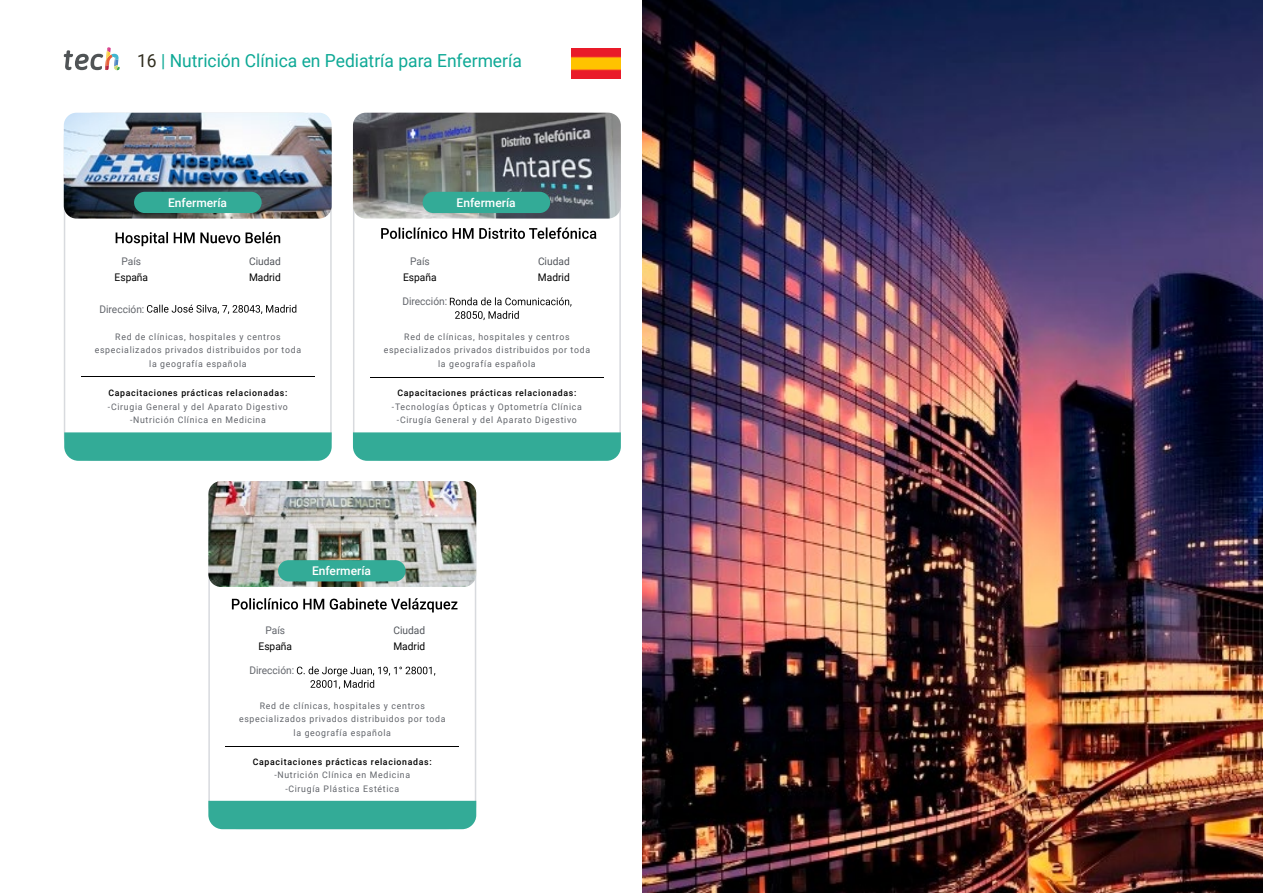
<style>
.page{position:relative;width:1263px;height:893px;background:#fff}
.page>*{position:absolute;margin:0;border:0;box-sizing:border-box;transform-origin:0 0}
.t1{font:18px "Roboto";color:#0ea996}
.t2{font:500 12px "Roboto";color:#fff}
.t3{font:10.5px "Roboto";color:#61646a}
.t4{font:10.5px "Roboto";color:#000}
.t5{font:10.5px "Roboto";color:#52555b}
.t6{font:9px/13.5px "Roboto";letter-spacing:.08em;color:#61646a;text-align:center}
.t7{font:500 9px "Roboto";letter-spacing:.08em;color:#000}
.s1{color:#312e20}
</style>
<div class="page">
<svg style="left:64px;top:47px;width:56px;height:24px"></svg>
<img style="left:642px;top:0;width:621px;height:893px">
<img style="left:571px;top:49px;width:50px;height:30px">
<svg style="left:63px;top:112px;width:269px;height:320px"></svg>
<img style="left:64px;top:113px;width:268px;height:106px">
<div style="left:134px;top:192px;width:128px;height:21px;background:#33ab97;border-radius:11px"></div>
<svg style="left:64px;top:432px;width:268px;height:29px;background:#39ad9a"></svg>
<hr style="left:81px;top:377px;width:233px;height:1px;background:#000">
<svg style="left:116px;top:232px;width:164px;height:14px"></svg>
<svg style="left:147px;top:305px;width:149px;height:9px"></svg>
<svg style="left:352px;top:112px;width:269px;height:325px"></svg>
<img style="left:353px;top:113px;width:268px;height:106px">
<div style="left:423px;top:192px;width:127px;height:21px;background:#33ab97;border-radius:11px"></div>
<svg style="left:353px;top:432px;width:268px;height:29px;background:#39ad9a"></svg>
<hr style="left:370px;top:377px;width:234px;height:1px;background:#000">
<svg style="left:450px;top:297px;width:121px;height:23px"></svg>
<svg style="left:381px;top:227px;width:215px;height:12px"></svg>
<svg style="left:208px;top:492px;width:269px;height:338px"></svg>
<img style="left:208px;top:481px;width:268px;height:106px">
<div style="left:278px;top:560px;width:128px;height:21px;background:#33ab97;border-radius:11px"></div>
<div style="left:208px;top:801px;width:268px;height:28px;background:#33ab97"></div>
<hr style="left:225px;top:746px;width:234px;height:1px;background:#000">
<svg style="left:297px;top:666px;width:138px;height:23px"></svg>
<svg style="left:232px;top:598px;width:225px;height:14px"></svg>
<h1 class="t1" style="left:137px;top:48px;width:386px"><span class="s1">16</span> | Nutrición Clínica en Pediatría para Enfermería</h1>
<h2 class="t2" style="left:168px;top:194px;width:60px">Enfermería</h2>
<h2 class="t2" style="left:457px;top:194px;width:60px">Enfermería</h2>
<p class="t3" style="left:122px;top:254px;width:21px">País</p>
<p class="t4" style="left:115px;top:270px;width:35px">España</p>
<p class="t5" style="left:249px;top:254px;width:33px">Ciudad</p>
<p class="t4" style="left:249px;top:270px;width:33px">Madrid</p>
<p class="t3" style="left:410px;top:254px;width:21px">País</p>
<p class="t4" style="left:403px;top:270px;width:35px">España</p>
<p class="t5" style="left:538px;top:254px;width:33px">Ciudad</p>
<p class="t4" style="left:538px;top:270px;width:33px">Madrid</p>
<p class="t3" style="left:99px;top:301px;width:46px">Dirección:</p>
<p class="t6" style="left:95px;top:330px;width:208px">Red de clínicas, hospitales y centros especializados privados distribuidos por toda la geografía española</p>
<p class="t7" style="left:108px;top:387px;width:180px">Capacitaciones prácticas relacionadas:</p>
<p class="t6" style="left:108px;top:399px;width:181px">-Cirugia General y del Aparato Digestivo -Nutrición Clínica en Medicina</p>
<p class="t3" style="left:402px;top:294px;width:46px">Dirección:</p>
<p class="t6" style="left:384px;top:330px;width:208px">Red de clínicas, hospitales y centros especializados privados distribuidos por toda la geografía española</p>
<p class="t7" style="left:397px;top:387px;width:180px">Capacitaciones prácticas relacionadas:</p>
<p class="t6" style="left:392px;top:399px;width:191px">-Tecnologías Ópticas y Optometría Clínica -Cirugía General y del Aparato Digestivo</p>
<p class="t3" style="left:265px;top:623px;width:21px">País</p>
<p class="t4" style="left:259px;top:639px;width:35px">España</p>
<h2 class="t2" style="left:312px;top:563px;width:60px">Enfermería</h2>
<p class="t5" style="left:393px;top:623px;width:33px">Ciudad</p>
<p class="t4" style="left:393px;top:639px;width:33px">Madrid</p>
<p class="t3" style="left:249px;top:663px;width:46px">Dirección:</p>
<p class="t6" style="left:239px;top:698px;width:208px">Red de clínicas, hospitales y centros especializados privados distribuidos por toda la geografía española</p>
<p class="t7" style="left:253px;top:756px;width:180px">Capacitaciones prácticas relacionadas:</p>
<p class="t6" style="left:274px;top:768px;width:137px">-Nutrición Clínica en Medicina -Cirugía Plástica Estética</p>
</div>
